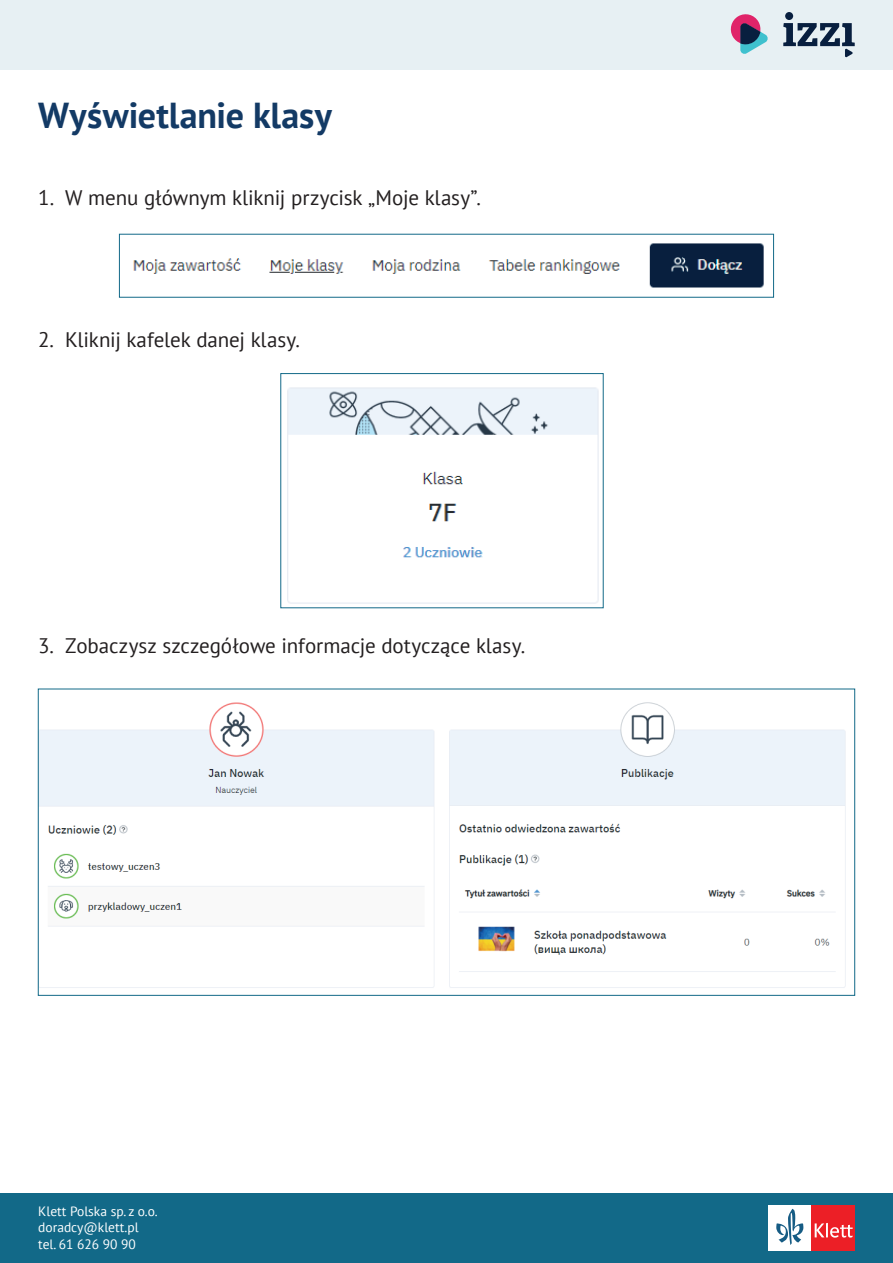
<style>
.page{position:relative;width:893px;height:1263px;background:#fff}
.page>*{position:absolute;margin:0;border:0;box-sizing:border-box;transform-origin:0 0}
.t1{font:700 36px "PT Sans";color:#133a65}
.t2{font:21px "PT Sans";letter-spacing:-.005em;color:#231f20}
.t3{font:13.5px/16.2px "PT Sans";color:#fff}
</style>
<div class="page">
<div style="left:0;top:1194px;width:893px;height:69px;background:#126988"></div>
<div style="left:769px;top:1206px;width:43px;height:45px;background:#fff"></div>
<div style="left:811px;top:1206px;width:44px;height:45px;background:#ec1f26"></div>
<svg style="left:776px;top:1209px;width:27px;height:36px"></svg>
<svg style="left:815px;top:1223px;width:38px;height:14px"></svg>
<div style="left:0;top:0;width:893px;height:69px;background:#e7f0f3"></div>
<svg style="left:730px;top:14px;width:38px;height:40px"></svg>
<svg style="left:783px;top:12px;width:72px;height:46px"></svg>
<img style="left:133px;top:243px;width:631px;height:45px">
<div style="left:119px;top:234px;width:655px;height:64px;border:1px solid #126988"></div>
<img style="left:281px;top:387px;width:323px;height:222px">
<img style="left:40px;top:702px;width:806px;height:286px">
<h1 class="t1" style="left:38px;top:92px;width:295px">Wyświetlanie klasy</h1>
<p class="t2" style="left:38px;top:185px;width:444px">1. W menu głównym kliknij przycisk „Moje klasy”.</p>
<p class="t2" style="left:38px;top:326px;width:263px">2. Kliknij kafelek danej klasy.</p>
<p class="t2" style="left:38px;top:632px;width:488px">3. Zobaczysz szczegółowe informacje dotyczące klasy.</p>
<p class="t3" style="left:38px;top:1203px;width:121px">Klett Polska sp. z o.o. doradcy@klett.pl tel. 61 626 90 90</p>
</div>
